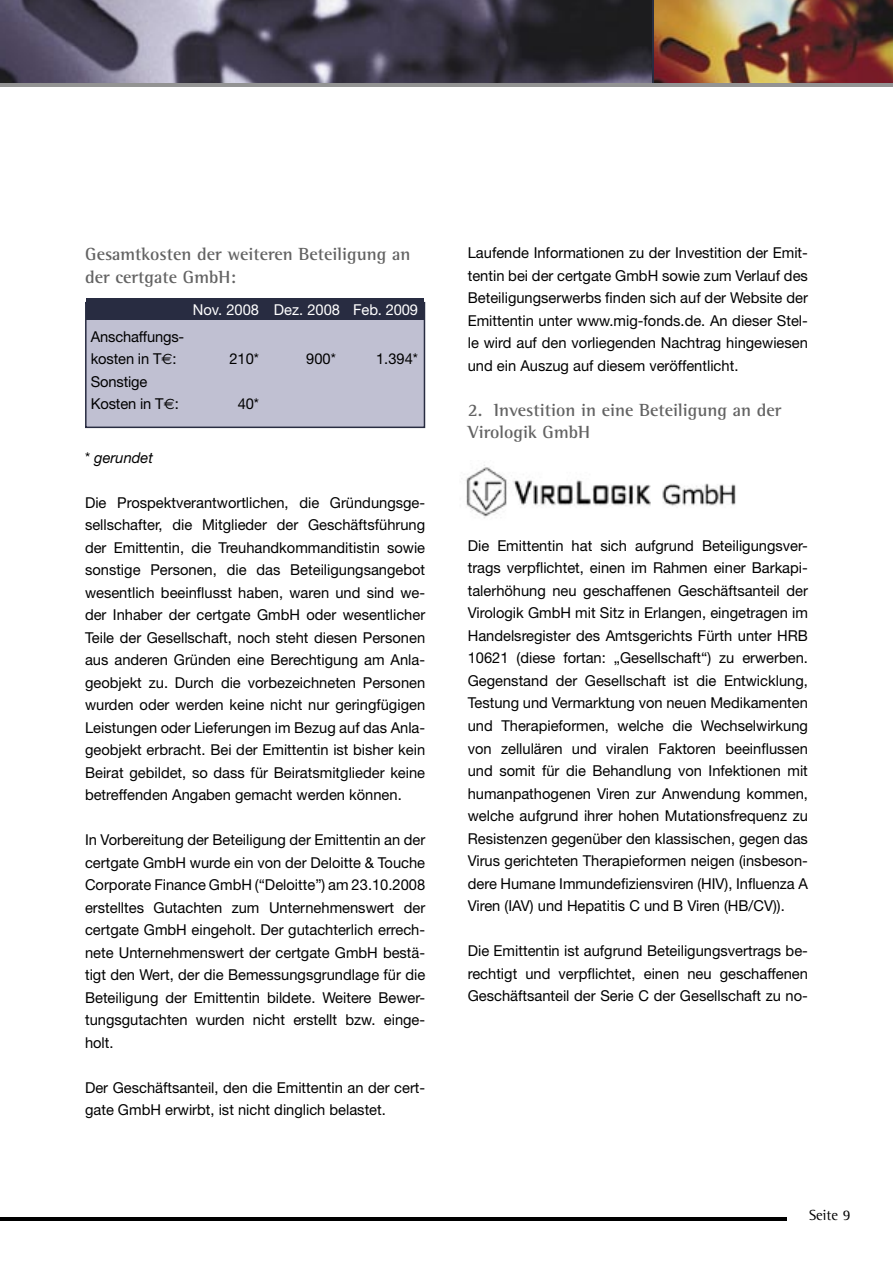
<style>
.page{position:relative;width:893px;height:1263px;background:#fff}
.page>*{position:absolute;margin:0;border:0;box-sizing:border-box;transform-origin:0 0}
.t1{font:700 18px/22.5px "Rotis Semi Serif";color:#636363}
.t2{font:15px/22.5px "Helvetica Neue";color:#000;text-align:justify}
.t3{font:15px "Helvetica Neue";color:#fff}
.t4{font:italic 15px "Helvetica Neue";color:#000}
.t5{font:15px "Rotis Semi Serif";color:#000}
.s1{font-family:"Euro Sans"}
.s2{font-style:normal}
</style>
<div class="page">
<hr style="left:0;top:1218px;width:786px;height:3px;background:#000">
<img style="left:466px;top:465px;width:270px;height:53px">
<div style="left:87px;top:298px;width:337px;height:21px;background:#282c41"></div>
<svg style="left:85px;top:302px;width:340px;height:126px;background:#a5a5b8"></svg>
<img style="left:0;top:0;width:652px;height:84px">
<img style="left:653px;top:0;width:240px;height:84px">
<hr style="left:652px;top:0;width:1px;height:85px;background:#282c41">
<hr style="left:0;top:84px;width:893px;height:3px;background:#939393">
<p class="t1" style="left:85px;top:243px;width:327px">Gesamtkosten der weiteren Beteiligung an der certgate GmbH:</p>
<p class="t2" style="left:91px;top:325px;width:95px">Anschaffungs&shy;kosten in T<span class="s1">E</span>:</p>
<p class="t2" style="left:91px;top:370px;width:89px">Sonstige<br>Kosten in T<span class="s1">E</span>:</p>
<p class="t3" style="left:193px;top:301px;width:227px">Nov. 2008 Dez. 2008 Feb. 2009</p>
<p class="t2" style="left:229px;top:348px;width:31px">210*</p>
<p class="t2" style="left:306px;top:348px;width:31px">900*</p>
<p class="t2" style="left:376px;top:348px;width:43px">1.394*</p>
<p class="t2" style="left:238px;top:393px;width:23px">40*</p>
<p class="t4" style="left:85px;top:448px;width:70px"><span class="s2">*</span> gerundet</p>
<p class="t2" style="left:85px;top:491px;width:342px">Die Prospektverantwortlichen, die Gründungsge&shy;sellschafter, die Mitglieder der Geschäftsführung der Emittentin, die Treuhandkommanditistin sowie sonstige Personen, die das Beteiligungsangebot wesentlich beeinflusst haben, waren und sind we&shy;der Inhaber der certgate GmbH oder wesentlicher Teile der Gesellschaft, noch steht diesen Personen aus anderen Gründen eine Berechtigung am Anla&shy;geobjekt zu. Durch die vorbezeichneten Personen wurden oder werden keine nicht nur geringfügigen Leistungen oder Lieferungen im Bezug auf das Anla&shy;geobjekt erbracht. Bei der Emittentin ist bisher kein Beirat gebildet, so dass für Beiratsmitglieder keine betreffenden Angaben gemacht werden können.</p>
<p class="t2" style="left:85px;top:828px;width:342px">In Vorbereitung der Beteiligung der Emittentin an der certgate GmbH wurde ein von der Deloitte &amp; Touche Corporate Finance GmbH (“Deloitte”) am 23.10.2008 erstelltes Gutachten zum Unternehmenswert der certgate GmbH eingeholt. Der gutachterlich errech&shy;nete Unternehmenswert der certgate GmbH bestä&shy;tigt den Wert, der die Bemessungsgrundlage für die Beteiligung der Emittentin bildete. Weitere Bewer&shy;tungsgutachten wurden nicht erstellt bzw. einge&shy;holt.</p>
<p class="t2" style="left:85px;top:1076px;width:342px">Der Geschäftsanteil, den die Emittentin an der cert&shy;gate GmbH erwirbt, ist nicht dinglich belastet.</p>
<p class="t2" style="left:468px;top:242px;width:342px">Laufende Informationen zu der Investition der Emit&shy;tentin bei der certgate GmbH sowie zum Verlauf des Beteiligungserwerbs finden sich auf der Website der Emittentin unter www.mig-fonds.de. An dieser Stel&shy;le wird auf den vorliegenden Nachtrag hingewiesen und ein Auszug auf diesem veröffentlicht.</p>
<p class="t1" style="left:468px;top:398px;width:315px">2. Investition in eine Beteiligung an der<br>Virologik GmbH</p>
<p class="t2" style="left:468px;top:534px;width:342px">Die Emittentin hat sich aufgrund Beteiligungsver&shy;trags verpflichtet, einen im Rahmen einer Barkapi&shy;talerhöhung neu geschaffenen Geschäftsanteil der Virologik GmbH mit Sitz in Erlangen, eingetragen im Handelsregister des Amtsgerichts Fürth unter HRB 10621 (diese fortan: „Gesellschaft“) zu erwerben.<br>Gegenstand der Gesellschaft ist die Entwicklung, Testung und Vermarktung von neuen Medikamenten und Therapieformen, welche die Wechselwirkung von zellulären und viralen Faktoren beeinflussen und somit für die Behandlung von Infektionen mit humanpathogenen Viren zur Anwendung kommen, welche aufgrund ihrer hohen Mutationsfrequenz zu Resistenzen gegenüber den klassischen, gegen das Virus gerichteten Therapieformen neigen (insbeson&shy;dere Humane Immundefiziensviren (HIV), Influenza A Viren (IAV) und Hepatitis C und B Viren (HB/CV)).</p>
<p class="t2" style="left:468px;top:939px;width:342px">Die Emittentin ist aufgrund Beteiligungsvertrags be&shy;rechtigt und verpflichtet, einen neu geschaffenen Geschäftsanteil der Serie C der Gesellschaft zu no-</p>
<p class="t5" style="left:809px;top:1206px;width:43px">Seite 9</p>
</div>
